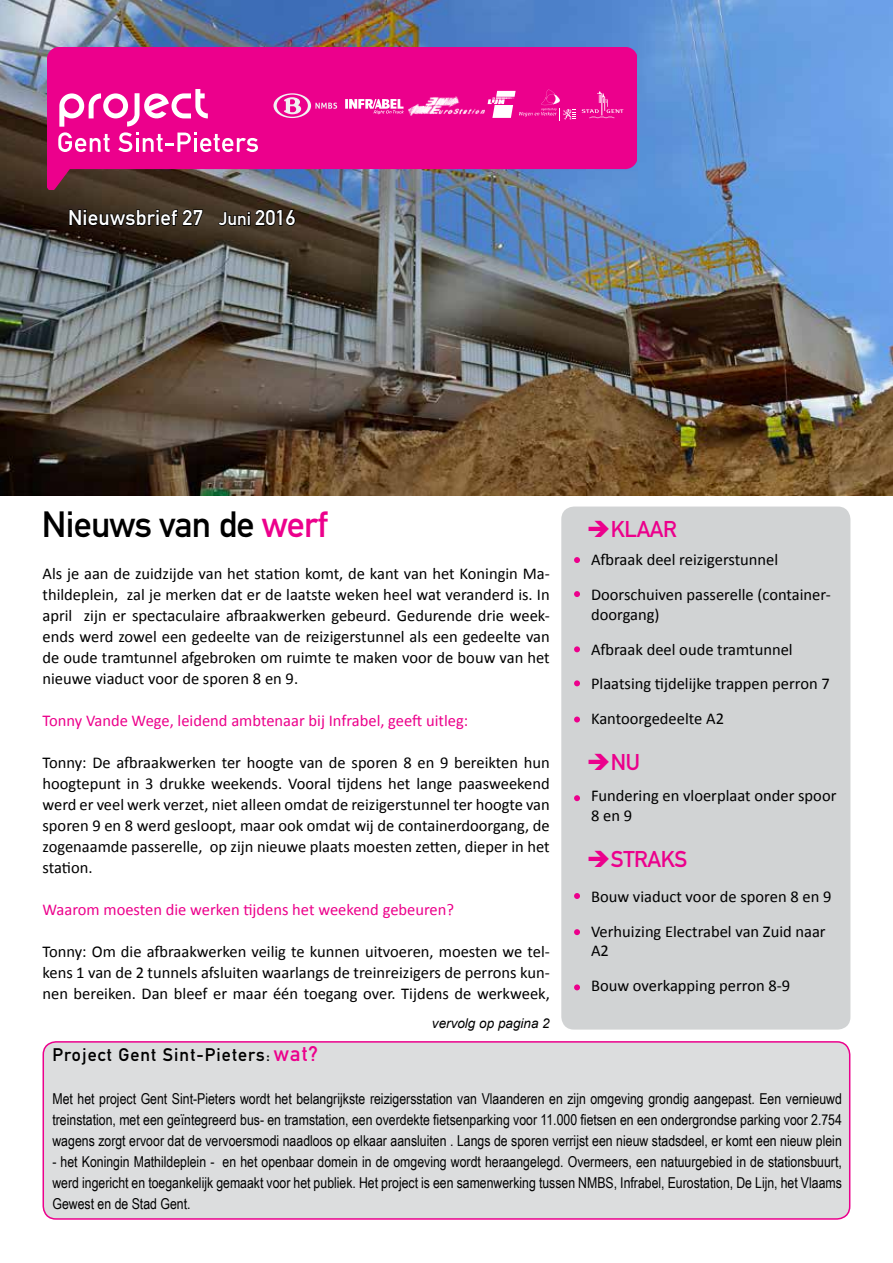
<style>
.page{position:relative;width:893px;height:1263px;background:#fff}
.page>*{position:absolute;margin:0;border:0;box-sizing:border-box;transform-origin:0 0}
.t1{font:36px "DIN Mittelschrift Std";letter-spacing:-.02em;color:#000}
.t2{font:22.5px "DIN Mittelschrift Std";letter-spacing:-.02em;color:#ec008c}
.t3{font:21px "DIN Mittelschrift Std";letter-spacing:.01em;color:#fff}
.t4{font:18px "DIN Mittelschrift Std";letter-spacing:.06em;color:#000}
.t5{font:16.5px/21px "Calibri";color:#000}
.t6{font:16.5px "Calibri";color:#ec008b}
.t7{font:15px/21px "Arial Narrow";color:#000;text-align:justify}
.t8{font:italic 13.5px "Arial";color:#000}
.s1{font-size:18px}
.s2{color:#ec008c}
.s3{font-size:16.5px}
.s4{font-size:21px;color:#ec008c}
</style>
<div class="page">
<img style="left:0;top:0;width:893px;height:495px">
<svg style="left:68px;top:207px;width:136px;height:26px;background:#271e14"></svg>
<svg style="left:217px;top:209px;width:79px;height:18px"></svg>
<div style="left:561px;top:506px;width:289px;height:523px;background:#d1d3d4;border-radius:13px"></div>
<div style="left:43px;top:1042px;width:807px;height:177px;background:#dcddde;border-radius:13px"></div>
<div style="left:43px;top:1041px;width:807px;height:179px;border:2px solid #ec008c;border-radius:13px"></div>
<svg style="left:48px;top:48px;width:589px;height:142px;background:#d0148a"></svg>
<svg style="left:582px;top:91px;width:41px;height:27px"></svg>
<svg style="left:488px;top:90px;width:88px;height:31px;background:#ef36a4"></svg>
<img style="left:408px;top:96px;width:77px;height:20px">
<svg style="left:345px;top:98px;width:59px;height:16px"></svg>
<svg style="left:273px;top:93px;width:64px;height:25px;background:#ed40a7"></svg>
<svg style="left:58px;top:89px;width:200px;height:63px"></svg>
<svg style="left:574px;top:557px;width:6px;height:6px"></svg>
<svg style="left:574px;top:795px;width:6px;height:6px"></svg>
<svg style="left:574px;top:591px;width:6px;height:6px"></svg>
<svg style="left:574px;top:646px;width:6px;height:6px"></svg>
<svg style="left:574px;top:680px;width:6px;height:6px"></svg>
<svg style="left:574px;top:716px;width:6px;height:6px"></svg>
<svg style="left:574px;top:893px;width:6px;height:6px"></svg>
<svg style="left:574px;top:929px;width:6px;height:6px"></svg>
<svg style="left:574px;top:984px;width:6px;height:6px"></svg>
<p class="t3" style="left:68px;top:205px;width:229px">Nieuwsbrief 27 <span class="s1">Juni</span> 2016</p>
<h1 class="t1" style="left:42px;top:503px;width:287px">Nieuws van de <span class="s2">werf</span></h1>
<p class="t5" style="left:43px;top:563px;width:509px;text-align:justify">Als je aan de zuidzijde van het station komt, de kant van het Koningin Ma&shy;thildeplein, zal je merken dat er de laatste weken heel wat veranderd is. In april zijn er spectaculaire afbraakwerken gebeurd. Gedurende drie week&shy;ends werd zowel een gedeelte van de reizigerstunnel als een gedeelte van de oude tramtunnel afgebroken om ruimte te maken voor de bouw van het nieuwe viaduct voor de sporen 8 en 9.</p>
<p class="t6" style="left:43px;top:710px;width:427px">Tonny Vande Wege, leidend ambtenaar bij Infrabel, geeft uitleg:</p>
<p class="t5" style="left:43px;top:752px;width:509px;text-align:justify">Tonny: De afbraakwerken ter hoogte van de sporen 8 en 9 bereikten hun hoogtepunt in 3 drukke weekends. Vooral tijdens het lange paasweekend werd er veel werk verzet, niet alleen omdat de reizigerstunnel ter hoogte van sporen 9 en 8 werd gesloopt, maar ook omdat wij de containerdoorgang, de zogenaamde passerelle, op zijn nieuwe plaats moesten zetten, dieper in het station.</p>
<p class="t6" style="left:43px;top:899px;width:413px">Waarom moesten die werken tijdens het weekend gebeuren?</p>
<p class="t5" style="left:43px;top:941px;width:509px;text-align:justify">Tonny: Om die afbraakwerken veilig te kunnen uitvoeren, moesten we tel&shy;kens 1 van de 2 tunnels afsluiten waarlangs de treinreizigers de perrons kun&shy;nen bereiken. Dan bleef er maar één toegang over. Tijdens de werkweek,</p>
<p class="t8" style="left:432px;top:1015px;width:119px">vervolg op pagina 2</p>
<h2 class="t2" style="left:611px;top:516px;width:68px">KLAAR</h2>
<p class="t5" style="left:591px;top:542px;width:241px;line-height:34.8px">Afbraak deel reizigerstunnel<br>Doorschuiven passerelle (container-</p>
<p class="t5" style="left:591px;top:597px;width:240px;line-height:34.8px">doorgang)<br>Afbraak deel oude tramtunnel<br>Plaatsing tijdelijke trappen perron 7<br>Kantoorgedeelte A2</p>
<h2 class="t2" style="left:611px;top:749px;width:31px">NU</h2>
<p class="t5" style="left:591px;top:786px;width:247px;line-height:19.8px">Fundering en vloerplaat onder spoor<br>8 en 9</p>
<h2 class="t2" style="left:611px;top:845px;width:78px">STRAKS</h2>
<p class="t5" style="left:591px;top:879px;width:242px;line-height:34.8px">Bouw viaduct voor de sporen 8 en 9<br>Verhuizing Electrabel van Zuid naar</p>
<p class="t5" style="left:591px;top:934px;width:201px;line-height:34.8px">A2<br>Bouw overkapping perron 8-9</p>
<p class="t4" style="left:52px;top:1044px;width:267px">Project Gent Sint-Pieters<span class="s3">:</span> <span class="s4">wat?</span></p>
<p class="t7" style="left:52px;top:1088px;width:791px">Met het project Gent Sint-Pieters wordt het belangrijkste reizigersstation van Vlaanderen en zijn omgeving grondig aangepast. Een vernieuwd treinstation, met een geïntegreerd bus- en tramstation, een overdekte fietsenparking voor 11.000 fietsen en een ondergrondse parking voor 2.754 wagens zorgt ervoor dat de vervoersmodi naadloos op elkaar aansluiten . Langs de sporen verrijst een nieuw stadsdeel, er komt een nieuw plein</p>
<p class="t7" style="left:52px;top:1151px;width:791px">- het Koningin Mathildeplein - en het openbaar domein in de omgeving wordt heraangelegd. Overmeers, een natuurgebied in de stationsbuurt, werd ingericht en toegankelijk gemaakt voor het publiek. Het project is een samenwerking tussen NMBS, Infrabel, Eurostation, De Lijn, het Vlaams Gewest en de Stad Gent.</p>
</div>
